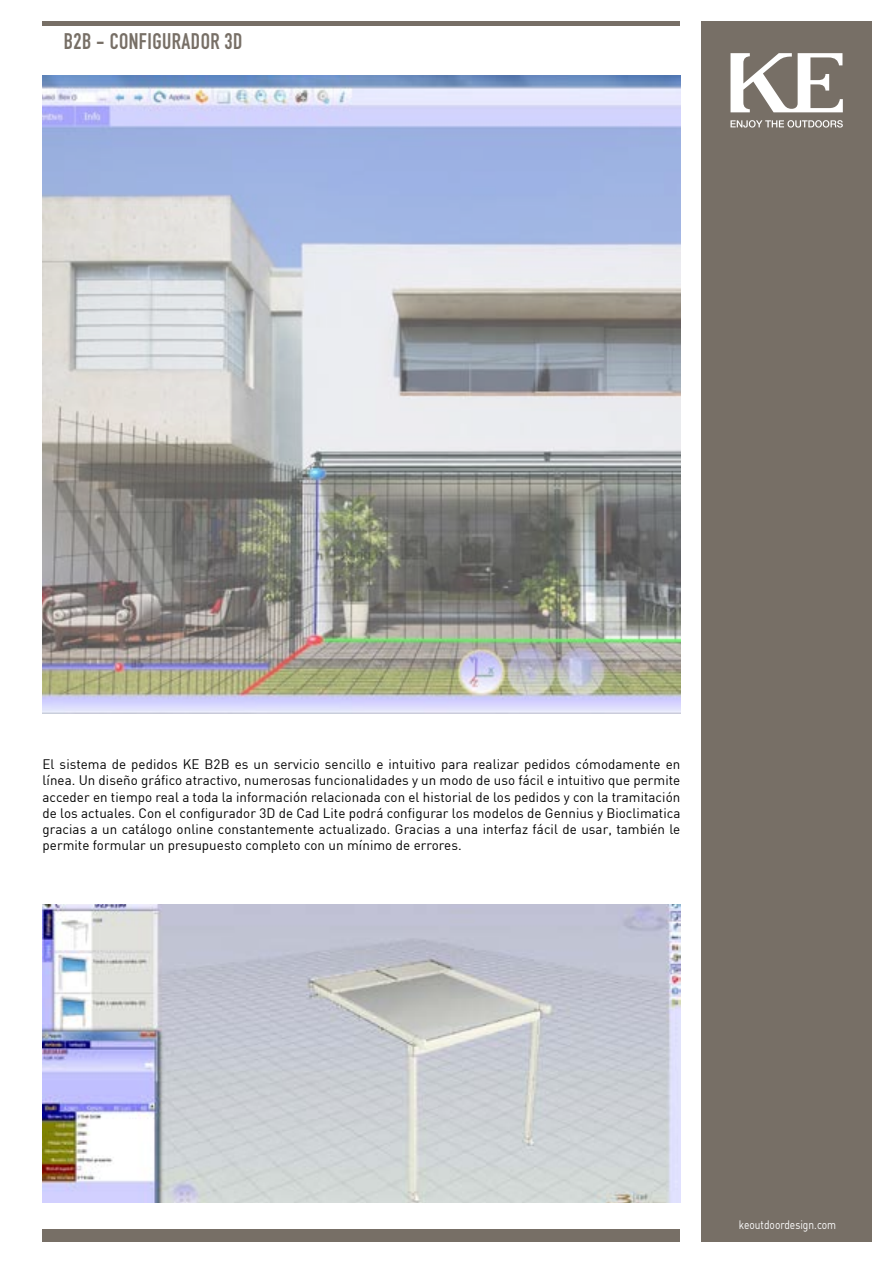
<style>
.page{position:relative;width:893px;height:1263px;background:#fff}
.page>*{position:absolute;margin:0;border:0;box-sizing:border-box;transform-origin:0 0}
.t1{font:22.2px "DIN Engschrift Std";letter-spacing:.02em;color:#776f66}
.t2{font:13.5px/16.2px "DIN";letter-spacing:.005em;color:#000;text-align:justify}
.t3{font:12px "DIN";color:#fff;scale:.85 1}
</style>
<div class="page">
<div style="left:702px;top:21px;width:170px;height:1221px;background:#776f66"></div>
<svg style="left:730px;top:53px;width:113px;height:59px"></svg>
<svg style="left:730px;top:120px;width:113px;height:8px"></svg>
<div style="left:43px;top:1229px;width:637px;height:13px;background:#776f66"></div>
<div style="left:43px;top:21px;width:637px;height:5px;background:#776f66"></div>
<img style="left:43px;top:905px;width:637px;height:297px">
<img style="left:43px;top:75px;width:637px;height:638px">
<h1 class="t1" style="left:64px;top:28px;width:180px">B2B - CONFIGURADOR 3D</h1>
<p class="t2" style="left:43px;top:756px;width:639px">El sistema de pedidos KE B2B es un servicio sencillo e intuitivo para realizar pedidos cómodamente en línea. Un diseño gráfico atractivo, numerosas funcionalidades y un modo de uso fácil e intuitivo que permite acceder en tiempo real a toda la información relacionada con el historial de los pedidos y con la tramitación de los actuales. Con el configurador 3D de Cad Lite podrá configurar los modelos de Gennius y Bioclimatica gracias a un catálogo online constantemente actualizado. Gracias a una interfaz fácil de usar, también le permite formular un presupuesto completo con un mínimo de errores.</p>
<p class="t3" style="left:739px;top:1217px;width:116px">keoutdoordesign.com</p>
</div>
